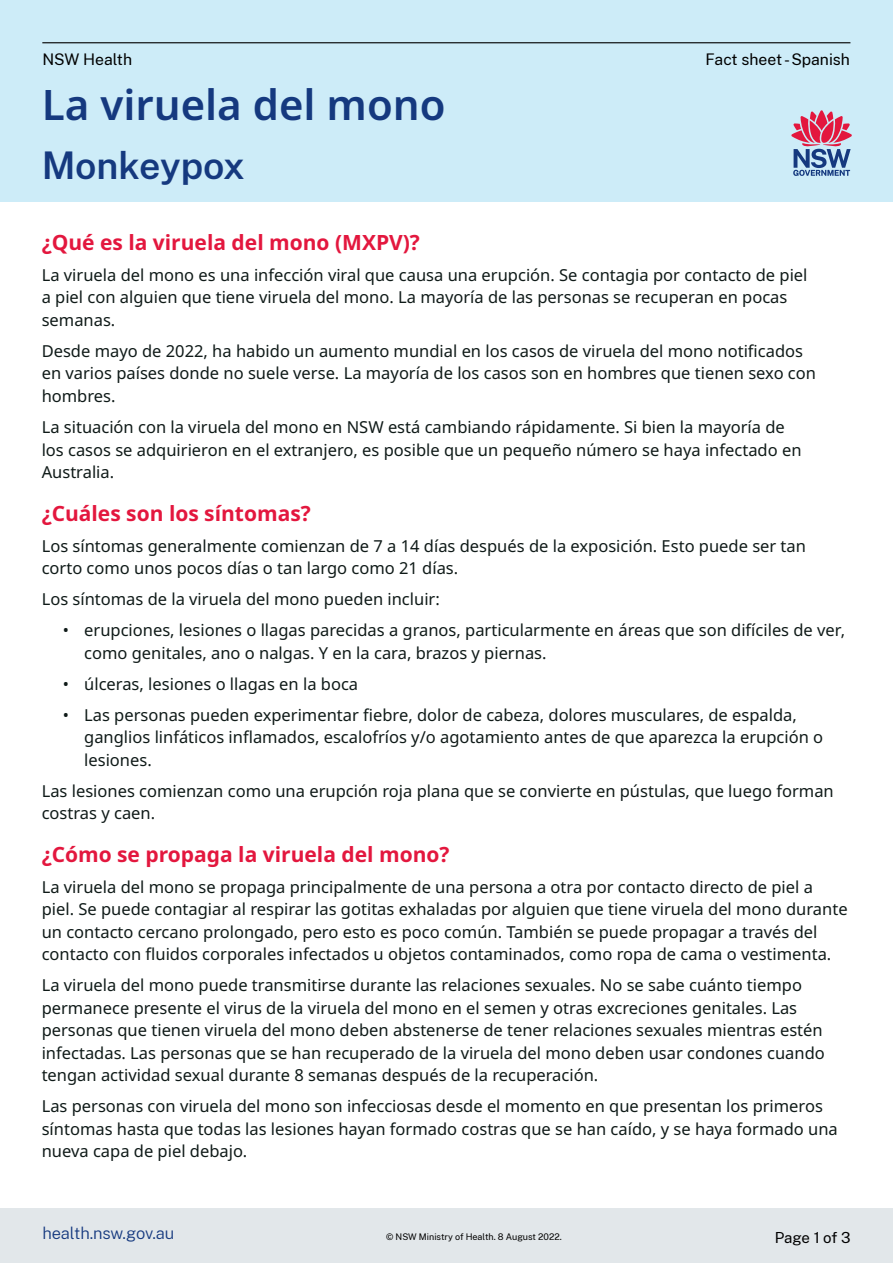
<style>
.page{position:relative;width:893px;height:1263px;background:#fff}
.page>*{position:absolute;margin:0;border:0;box-sizing:border-box;transform-origin:0 0}
.t1{font:600 42px "Noto Sans";color:#15397f}
.t2{font:600 37.5px "Public Sans";letter-spacing:-.005em;color:#15397f}
.t3{font:700 21px "Noto Sans";color:#e3173e}
.Body{font:16.5px/22.5px "Noto Sans";color:#0f1a18}
.t4{font:300 16.5px "Public Sans";letter-spacing:-.01em;color:#15397f}
.t5{font:15.75px "Public Sans";color:#000}
.t6{font:15px "Public Sans";letter-spacing:-.01em;color:#000}
.t7{font:9px "Public Sans";color:#000}
</style>
<div class="page">
<div style="left:0;top:1208px;width:893px;height:55px;background:#e2e7ea"></div>
<div style="left:0;top:0;width:893px;height:202px;background:#cdecf8"></div>
<svg style="left:791px;top:110px;width:61px;height:66px"></svg>
<hr style="left:42px;top:42px;width:808px;height:1px;background:#000">
<p class="t5" style="left:42px;top:48px;width:91px">NSW Health</p>
<p class="t5" style="left:705px;top:48px;width:146px">Fact sheet - Spanish</p>
<h1 class="t1" style="left:42px;top:75px;width:405px">La viruela del mono</h1>
<p class="t2" style="left:42px;top:139px;width:205px">Monkeypox</p>
<h2 class="t3" style="left:42px;top:227px;width:380px">¿Qué es la viruela del mono (MXPV)?</h2>
<p class="Body" style="left:42px;top:264px;width:767px">La viruela del mono es una infección viral que causa una erupción. Se contagia por contacto de piel a piel con alguien que tiene viruela del mono. La mayoría de las personas se recuperan en pocas semanas.</p>
<p class="Body" style="left:42px;top:340px;width:776px">Desde mayo de 2022, ha habido un aumento mundial en los casos de viruela del mono notificados en varios países donde no suele verse. La mayoría de los casos son en hombres que tienen sexo con hombres.</p>
<p class="Body" style="left:42px;top:416px;width:761px">La situación con la viruela del mono en NSW está cambiando rápidamente. Si bien la mayoría de los casos se adquirieron en el extranjero, es posible que un pequeño número se haya infectado en<br>Australia.</p>
<h2 class="t3" style="left:42px;top:498px;width:271px">¿Cuáles son los síntomas?</h2>
<p class="Body" style="left:42px;top:535px;width:766px">Los síntomas generalmente comienzan de 7 a 14 días después de la exposición. Esto puede ser tan corto como unos pocos días o tan largo como 21 días.</p>
<p class="Body" style="left:42px;top:588px;width:400px">Los síntomas de la viruela del mono pueden incluir:</p>
<p class="Body" style="left:84px;top:619px;width:762px;text-indent:-21px">• erupciones, lesiones o llagas parecidas a granos, particularmente en áreas que son difíciles de ver, como genitales, ano o nalgas. Y en la cara, brazos y piernas.</p>
<p class="Body" style="left:63px;top:673px;width:297px">• úlceras, lesiones o llagas en la boca</p>
<p class="Body" style="left:84px;top:704px;width:740px;text-indent:-21px">• Las personas pueden experimentar fiebre, dolor de cabeza, dolores musculares, de espalda, ganglios linfáticos inflamados, escalofríos y/o agotamiento antes de que aparezca la erupción o lesiones.</p>
<p class="Body" style="left:42px;top:780px;width:794px">Las lesiones comienzan como una erupción roja plana que se convierte en pústulas, que luego forman costras y caen.</p>
<h2 class="t3" style="left:42px;top:839px;width:409px">¿Cómo se propaga la viruela del mono?</h2>
<p class="Body" style="left:42px;top:876px;width:807px">La viruela del mono se propaga principalmente de una persona a otra por contacto directo de piel a piel. Se puede contagiar al respirar las gotitas exhaladas por alguien que tiene viruela del mono durante un contacto cercano prolongado, pero esto es poco común. También se puede propagar a través del contacto con fluidos corporales infectados u objetos contaminados, como ropa de cama o vestimenta.</p>
<p class="Body" style="left:42px;top:974px;width:785px">La viruela del mono puede transmitirse durante las relaciones sexuales. No se sabe cuánto tiempo permanece presente el virus de la viruela del mono en el semen y otras excreciones genitales. Las personas que tienen viruela del mono deben abstenerse de tener relaciones sexuales mientras estén infectadas. Las personas que se han recuperado de la viruela del mono deben usar condones cuando tengan actividad sexual durante 8 semanas después de la recuperación.</p>
<p class="Body" style="left:42px;top:1095px;width:798px">Las personas con viruela del mono son infecciosas desde el momento en que presentan los primeros síntomas hasta que todas las lesiones hayan formado costras que se han caído, y se haya formado una nueva capa de piel debajo.</p>
<p class="t4" style="left:43px;top:1222px;width:133px">health.nsw.gov.au</p>
<p class="t7" style="left:386px;top:1230px;width:177px">© NSW Ministry of Health. 8 August 2022.</p>
<p class="t6" style="left:775px;top:1227px;width:77px">Page 1 of 3</p>
</div>
